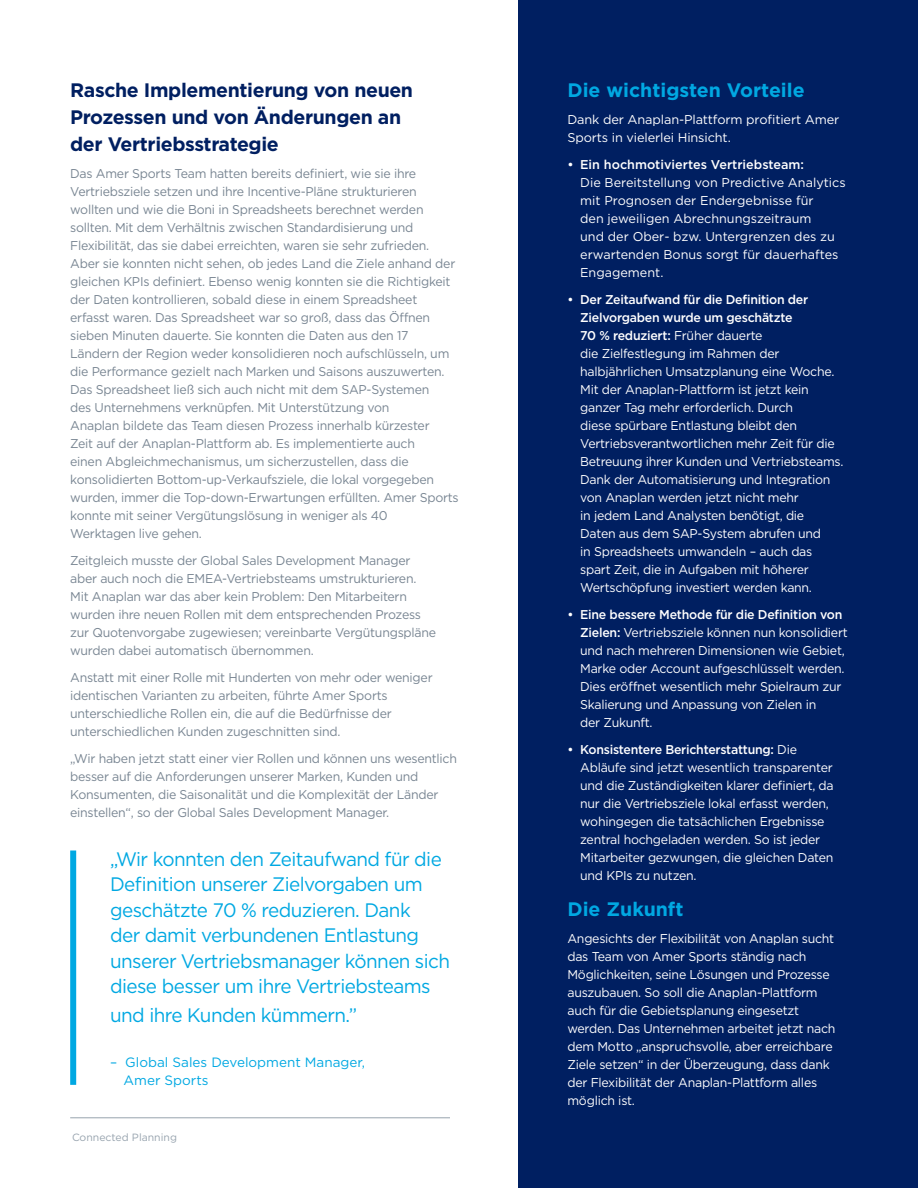
<style>
.page{position:relative;width:918px;height:1188px;background:#fff}
.page>*{position:absolute;margin:0;border:0;box-sizing:border-box;transform-origin:0 0}
.t1{font:19.5px/25.5px "Gotham";letter-spacing:-.03em;color:#00a8e2}
.t2{font:700 19.5px/27px "Gotham";letter-spacing:-.02em;color:#001f61}
.t3{font:700 19.5px "Gotham";color:#00a8e2}
.t4{font:13.5px/18px "Gotham";color:#00a8e2}
.t5{font:12.75px/18px "Gotham";letter-spacing:-.02em;color:#788592}
.t6{font:12.75px/18px "Gotham";letter-spacing:-.02em;color:#fff}
.t7{font:12.75px/18px "Gotham";color:#fff}
.t8{font:10.5px "Gotham";color:#97a3ae}
.s1{font-weight:500}
</style>
<div class="page">
<div style="left:70px;top:850px;width:6px;height:235px;background:#00a8e2"></div>
<div style="left:518px;top:0;width:400px;height:1188px;background:#001f61"></div>
<hr style="left:70px;top:1117px;width:380px;height:1px;background:#97a3ae">
<p class="t2" style="left:70px;top:77px;width:344px">Rasche Implementierung von neuen<br>Prozessen und von Änderungen an der Vertriebsstrategie</p>
<p class="t5" style="left:70px;top:164px;width:390px">Das Amer Sports Team hatten bereits definiert, wie sie ihre Vertriebsziele setzen und ihre Incentive-Pläne strukturieren wollten und wie die Boni in Spreadsheets berechnet werden sollten. Mit dem Verhältnis zwischen Standardisierung und Flexibilität, das sie dabei erreichten, waren sie sehr zufrieden.<br>Aber sie konnten nicht sehen, ob jedes Land die Ziele anhand der gleichen KPIs definiert. Ebenso wenig konnten sie die Richtigkeit der Daten kontrollieren, sobald diese in einem Spreadsheet erfasst waren. Das Spreadsheet war so groß, dass das Öffnen sieben Minuten dauerte. Sie konnten die Daten aus den 17<br>Ländern der Region weder konsolidieren noch aufschlüsseln, um die Performance gezielt nach Marken und Saisons auszuwerten.<br>Das Spreadsheet ließ sich auch nicht mit dem SAP-Systemen<br>des Unternehmens verknüpfen. Mit Unterstützung von<br>Anaplan bildete das Team diesen Prozess innerhalb kürzester<br>Zeit auf der Anaplan-Plattform ab. Es implementierte auch<br>einen Abgleichmechanismus, um sicherzustellen, dass die konsolidierten Bottom-up-Verkaufsziele, die lokal vorgegeben wurden, immer die Top-down-Erwartungen erfüllten. Amer Sports konnte mit seiner Vergütungslösung in weniger als 40<br>Werktagen live gehen.</p>
<p class="t5" style="left:70px;top:551px;width:367px">Zeitgleich musste der Global Sales Development Manager aber auch noch die EMEA-Vertriebsteams umstrukturieren.<br>Mit Anaplan war das aber kein Problem: Den Mitarbeitern wurden ihre neuen Rollen mit dem entsprechenden Prozess zur Quotenvorgabe zugewiesen; vereinbarte Vergütungspläne wurden dabei automatisch übernommen.</p>
<p class="t5" style="left:70px;top:668px;width:364px">Anstatt mit einer Rolle mit Hunderten von mehr oder weniger identischen Varianten zu arbeiten, führte Amer Sports unterschiedliche Rollen ein, die auf die Bedürfnisse der unterschiedlichen Kunden zugeschnitten sind.</p>
<p class="t5" style="left:70px;top:749px;width:388px">„Wir haben jetzt statt einer vier Rollen und können uns wesentlich besser auf die Anforderungen unserer Marken, Kunden und Konsumenten, die Saisonalität und die Komplexität der Länder einstellen“, so der Global Sales Development Manager.</p>
<p class="t1" style="left:110px;top:845px;width:341px">„Wir konnten den Zeitaufwand für die Definition unserer Zielvorgaben um geschätzte 70 % reduzieren. Dank<br>der damit verbundenen Entlastung unserer Vertriebsmanager können sich diese besser um ihre Vertriebsteams</p>
<p class="t1" style="left:110px;top:1002px;width:249px">und ihre Kunden kümmern.”</p>
<p class="t4" style="left:124px;top:1053px;width:243px;text-indent:-14px">– Global Sales Development Manager,<br>Amer Sports</p>
<p class="t8" style="left:72px;top:1131px;width:106px">Connected Planning</p>
<p class="t3" style="left:567px;top:77px;width:239px">Die wichtigsten Vorteile</p>
<p class="t6" style="left:567px;top:110px;width:273px">Dank der Anaplan-Plattform profitiert Amer<br>Sports in vielerlei Hinsicht.</p>
<p class="t7" style="left:580px;top:155px;width:267px;text-indent:-13px"><span class="s1">• Ein hochmotiviertes Vertriebsteam:<br></span>Die Bereitstellung von Predictive Analytics mit Prognosen der Endergebnisse für<br>den jeweiligen Abrechnungszeitraum<br>und der Ober- bzw. Untergrenzen des zu erwartenden Bonus sorgt für dauerhaftes Engagement.</p>
<p class="t6" style="left:580px;top:290px;width:265px;text-indent:-13px"><span class="s1">• Der Zeitaufwand für die Definition der Zielvorgaben wurde um geschätzte<br>70 % reduziert:</span> Früher dauerte<br>die Zielfestlegung im Rahmen der halbjährlichen Umsatzplanung eine Woche.<br>Mit der Anaplan-Plattform ist jetzt kein ganzer Tag mehr erforderlich. Durch<br>diese spürbare Entlastung bleibt den Vertriebsverantwortlichen mehr Zeit für die Betreuung ihrer Kunden und Vertriebsteams.<br>Dank der Automatisierung und Integration von Anaplan werden jetzt nicht mehr<br>in jedem Land Analysten benötigt, die<br>Daten aus dem SAP-System abrufen und<br>in Spreadsheets umwandeln – auch das spart Zeit, die in Aufgaben mit höherer Wertschöpfung investiert werden kann.</p>
<p class="t6" style="left:580px;top:605px;width:269px;text-indent:-13px"><span class="s1">• Eine bessere Methode für die Definition von Zielen:</span> Vertriebsziele können nun konsolidiert und nach mehreren Dimensionen wie Gebiet, Marke oder Account aufgeschlüsselt werden.<br>Dies eröffnet wesentlich mehr Spielraum zur Skalierung und Anpassung von Zielen in<br>der Zukunft.</p>
<p class="t6" style="left:580px;top:740px;width:255px;text-indent:-13px"><span class="s1">• Konsistentere Berichterstattung:</span> Die Abläufe sind jetzt wesentlich transparenter und die Zuständigkeiten klarer definiert, da nur die Vertriebsziele lokal erfasst werden, wohingegen die tatsächlichen Ergebnisse zentral hochgeladen werden. So ist jeder Mitarbeiter gezwungen, die gleichen Daten und KPIs zu nutzen.</p>
<p class="t3" style="left:567px;top:896px;width:118px">Die Zukunft</p>
<p class="t6" style="left:567px;top:929px;width:270px">Angesichts der Flexibilität von Anaplan sucht das Team von Amer Sports ständig nach Möglichkeiten, seine Lösungen und Prozesse auszubauen. So soll die Anaplan-Plattform auch für die Gebietsplanung eingesetzt werden. Das Unternehmen arbeitet jetzt nach dem Motto „anspruchsvolle, aber erreichbare Ziele setzen“ in der Überzeugung, dass dank der Flexibilität der Anaplan-Plattform alles möglich ist.</p>
</div>
